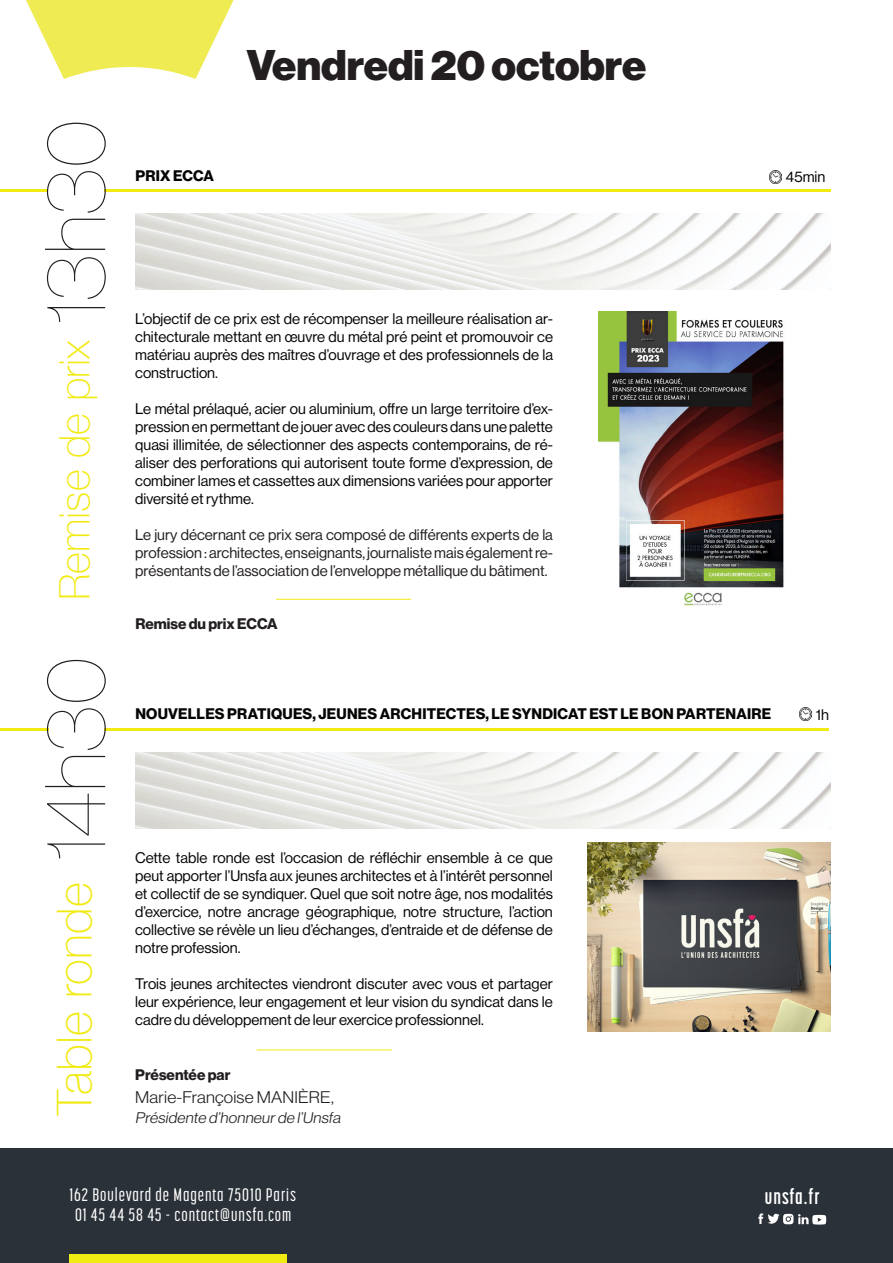
<style>
.page{position:relative;width:893px;height:1263px;background:#fff}
.page>*{position:absolute;margin:0;border:0;box-sizing:border-box;transform-origin:0 0}
.TITRE{font:84px "N Haas Grotesk DS Pro 15 Ult Th";color:#231f20}
.TITRE-2{font:100 48px "Helvetica Neue";color:#f1ea13}
.TITRE-3{font:42px "N Haas Grotesk DS Pro 95 Blk";color:#231f20}
.TITRE-4{font:100 42px "Helvetica Neue";color:#f1ea13}
.t1{font:700 21px "Korolev Compressed";letter-spacing:.05em;color:#fff}
.t2{font:500 18px "Korolev Compressed";letter-spacing:.05em;color:#fff}
.t3{font:16.5px "N Haas Grotesk DS Pro 45 Lt";letter-spacing:.01em;color:#231f20;scale:1.07 1}
.BODY{font:15px/18px "N Haas Grotesk DS Pro 55 Rg";color:#040503;text-align:justify}
.BODY-2{font:15px/18px "N Haas Grotesk DS Pro 55 Rg";color:#231f20;text-align:justify}
.Style_de_paragraphe_1{font:15px "N Haas Grotesk DS Pro 75 Bd";letter-spacing:.015em;color:#040503}
.t4{font:15px "N Haas Grotesk DS Pro 75 Bd";color:#231f20}
.t5{font:italic 15px "N Haas Grotesk DS Pro 45 Lt";color:#231f20;scale:1.07 1}
</style>
<div class="page">
<div style="left:0;top:1148px;width:893px;height:115px;background:#2b3138"></div>
<div style="left:69px;top:1255px;width:217px;height:8px;background:#f1ea13"></div>
<svg style="left:26px;top:0;width:208px;height:79px"></svg>
<svg style="left:758px;top:1213px;width:68px;height:11px"></svg>
<hr style="left:104px;top:189px;width:726px;height:2px;background:#f1ea13">
<hr style="left:0;top:189px;width:47px;height:2px;background:#f1ea13">
<hr style="left:276px;top:599px;width:135px;height:1px;background:#f1ea13">
<svg style="left:769px;top:171px;width:13px;height:13px"></svg>
<img style="left:598px;top:312px;width:186px;height:294px">
<img style="left:135px;top:214px;width:695px;height:76px">
<hr style="left:104px;top:728px;width:725px;height:2px;background:#f1ea13">
<hr style="left:0;top:728px;width:48px;height:2px;background:#f1ea13">
<hr style="left:257px;top:1049px;width:135px;height:1px;background:#f1ea13">
<svg style="left:799px;top:708px;width:13px;height:13px"></svg>
<img style="left:135px;top:753px;width:695px;height:76px">
<img style="left:587px;top:843px;width:243px;height:188px">
<p class="TITRE" style="left:29px;top:325px;width:207px;rotate:-90deg">13h30</p>
<p class="TITRE-4" style="left:43px;top:600px;width:262px;rotate:-90deg">Remise de prix</p>
<p class="TITRE" style="left:29px;top:861px;width:206px;rotate:-90deg">14h30</p>
<p class="TITRE-2" style="left:38px;top:1115px;width:234px;rotate:-90deg">Table ronde</p>
<p class="TITRE-3" style="left:247px;top:40px;width:401px">Vendredi 20 octobre</p>
<p class="Style_de_paragraphe_1" style="left:135px;top:166px;width:80px">PRIX ECCA</p>
<p class="BODY" style="left:786px;top:168px;width:41px">45min</p>
<p class="BODY" style="left:135px;top:309px;width:419px">L’objectif de ce prix est de récompenser la meilleure réalisation ar&shy;chitecturale mettant en œuvre du métal pré peint et promouvoir ce matériau auprès des maîtres d’ouvrage et des professionnels de la construction.</p>
<p class="BODY" style="left:135px;top:399px;width:419px">Le métal prélaqué, acier ou aluminium, offre un large territoire d’ex&shy;pression en permettant de jouer avec des couleurs dans une palette quasi illimitée, de sélectionner des aspects contemporains, de ré&shy;aliser des perforations qui autorisent toute forme d’expression, de combiner lames et cassettes aux dimensions variées pour apporter diversité et rythme.</p>
<p class="BODY-2" style="left:135px;top:525px;width:419px">Le jury décernant ce prix sera composé de différents experts de la profession : architectes, enseignants, journaliste mais également re&shy;présentants de l’association de l’enveloppe métallique du bâtiment.</p>
<p class="t4" style="left:135px;top:615px;width:144px">Remise du prix ECCA</p>
<p class="Style_de_paragraphe_1" style="left:135px;top:705px;width:637px">NOUVELLES PRATIQUES, JEUNES ARCHITECTES, LE SYNDICAT EST LE BON PARTENAIRE</p>
<p class="BODY" style="left:816px;top:705px;width:15px">1h</p>
<p class="BODY" style="left:135px;top:848px;width:419px">Cette table ronde est l’occasion de réfléchir ensemble à ce que peut apporter l’Unsfa aux jeunes architectes et à l’intérêt personnel et collectif de se syndiquer. Quel que soit notre âge, nos modalités d’exercice, notre ancrage géographique, notre structure, l’action collective se révèle un lieu d’échanges, d’entraide et de défense de notre profession.</p>
<p class="BODY" style="left:135px;top:974px;width:419px">Trois jeunes architectes viendront discuter avec vous et partager leur expérience, leur engagement et leur vision du syndicat dans le cadre du développement de leur exercice professionnel.</p>
<p class="t4" style="left:135px;top:1066px;width:97px">Présentée par</p>
<p class="t3" style="left:135px;top:1088px;width:187px">Marie-Françoise MANIÈRE,</p>
<p class="t5" style="left:135px;top:1109px;width:196px">Présidente d’honneur de l’Unsfa</p>
<p class="t2" style="left:69px;top:1185px;width:228px">162 Boulevard de Magenta 75010 Paris</p>
<p class="t2" style="left:75px;top:1204px;width:218px">01 45 44 58 45 - contact@unsfa.com</p>
<p class="t1" style="left:765px;top:1184px;width:56px">unsfa.fr</p>
</div>
